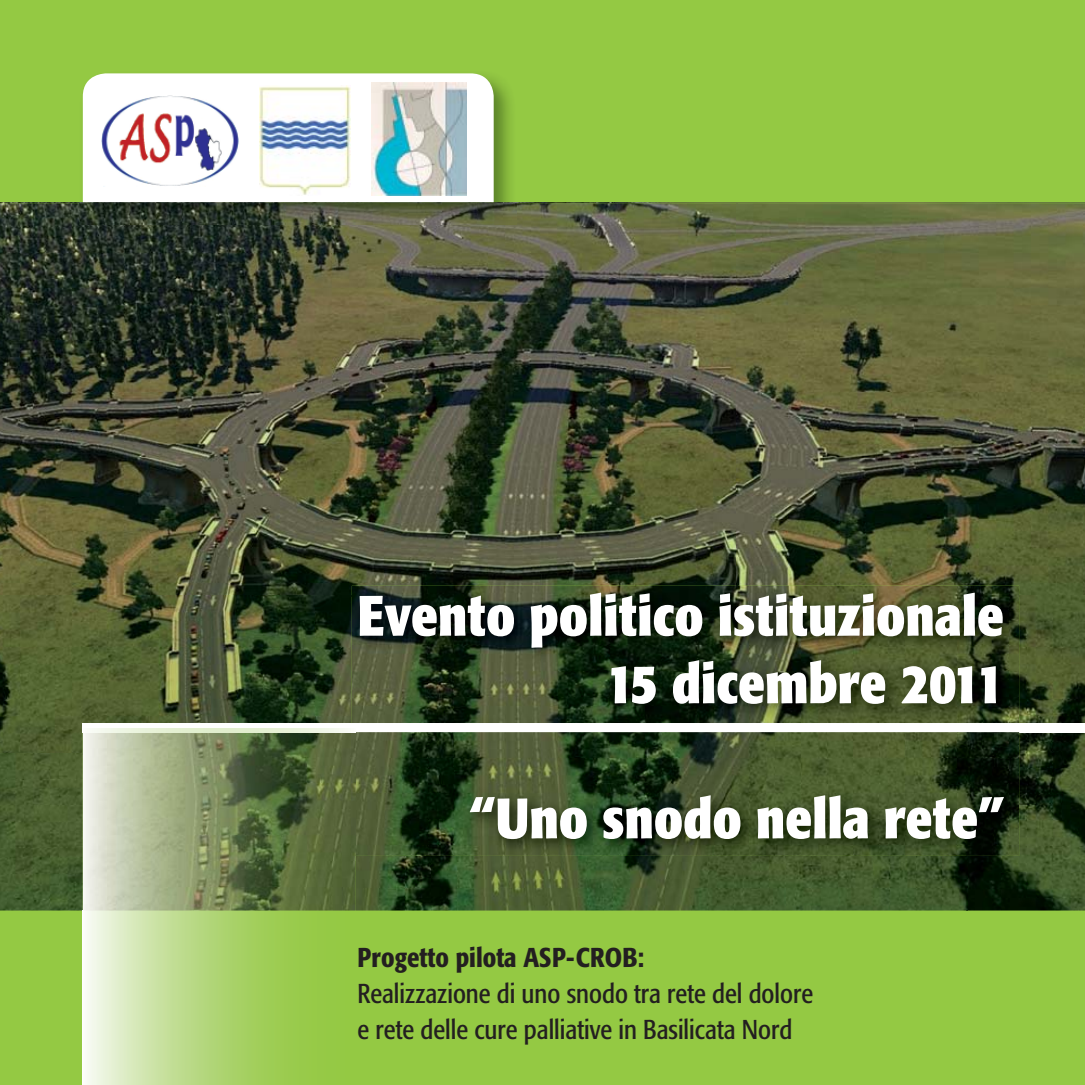
<style>
.page{position:relative;width:1085px;height:1085px;background:#fff}
.page>*{position:absolute;margin:0;border:0;box-sizing:border-box;transform-origin:0 0}
.t1{font:700 condensed 56.25px/67.5px "Formata";color:#fff;text-align:right}
.t2{font:condensed 27px/36px "Formata";color:#231f20}
.t3{font:500 condensed 27px "Formata";color:#231f20}
</style>
<div class="page">
<div style="left:0;top:0;width:1084px;height:1084px;background:#94c943"></div>
<img style="left:0;top:202px;width:1084px;height:1px">
<img style="left:0;top:203px;width:1084px;height:392px">
<img style="left:0;top:595px;width:352px;height:158px">
<img style="left:967px;top:595px;width:117px;height:315px">
<img style="left:0;top:753px;width:83px;height:157px">
<img style="left:356px;top:855px;width:611px;height:55px">
<svg style="left:83px;top:723px;width:1001px;height:9px;background:#f7faf2"></svg>
<img style="left:352px;top:585px;width:666px;height:270px">
<div style="left:352px;top:723px;width:666px;height:9px;background:#fff"></div>
<img style="left:80px;top:79px;width:436px;height:145px">
<div style="left:83px;top:73px;width:410px;height:129px;background:#fff"></div>
<img style="left:100px;top:94px;width:140px;height:94px">
<img style="left:259px;top:86px;width:91px;height:110px">
<img style="left:371px;top:83px;width:95px;height:113px">
<img style="left:83px;top:732px;width:273px;height:352px">
<img style="left:352px;top:732px;width:4px;height:123px">
<svg style="left:352px;top:728px;width:4px;height:4px"></svg>
<h1 class="t1" style="left:357px;top:586px;width:647px">Evento politico istituzionale<br>15 dicembre 2011</h1>
<h1 class="t1" style="left:469px;top:789px;width:535px">“Uno snodo nella rete”</h1>
<p class="t3" style="left:357px;top:946px;width:288px">Progetto pilota ASP-CROB:</p>
<p class="t2" style="left:357px;top:977px;width:457px">Realizzazione di uno snodo tra rete del dolore e rete delle cure palliative in Basilicata Nord</p>
</div>
